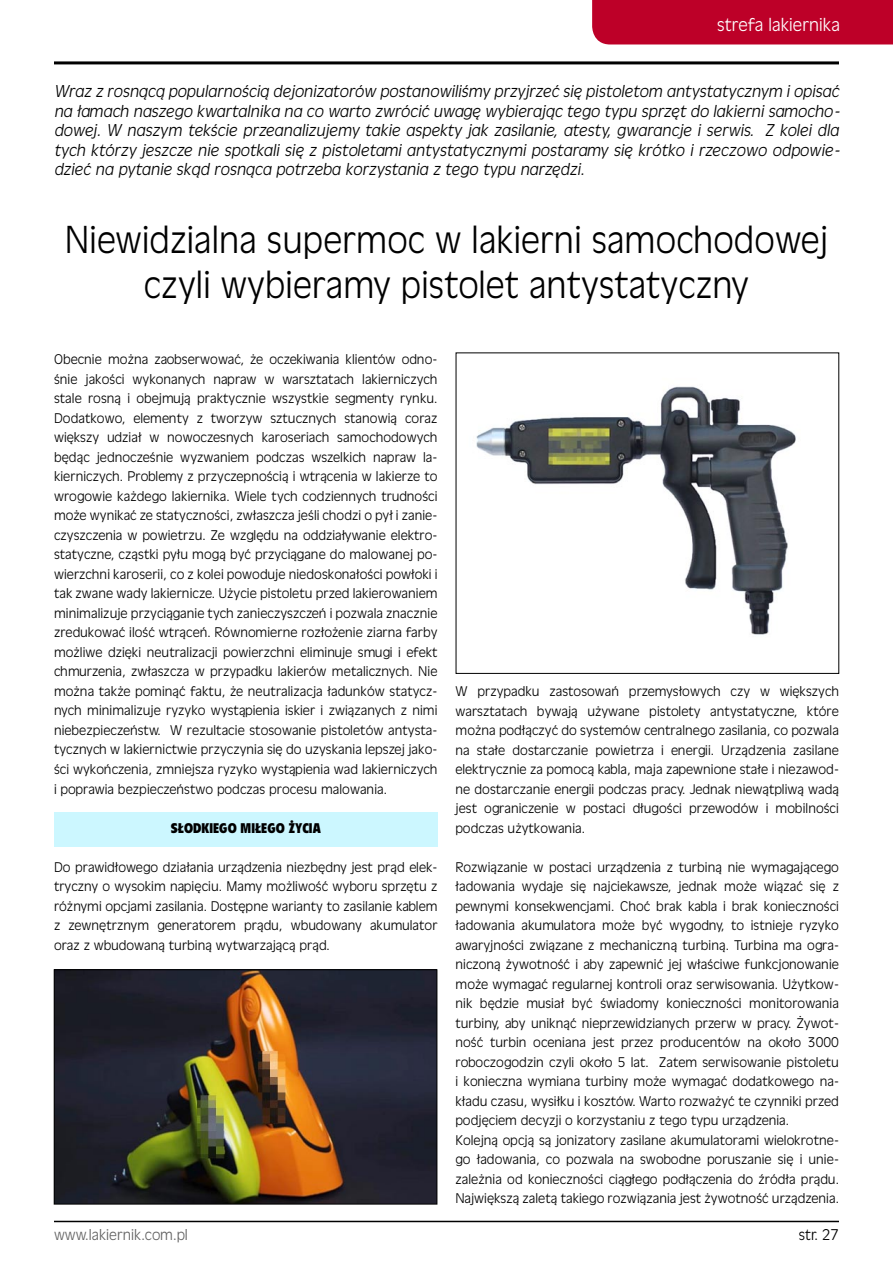
<style>
.page{position:relative;width:893px;height:1263px;background:#fff}
.page>*{position:absolute;margin:0;border:0;box-sizing:border-box;transform-origin:0 0}
.t1{font:37.5px/45px "Olivea CEFN Light";letter-spacing:.005em;color:#000;text-align:center}
.t2{font:18px "Olivea CEFN Light";letter-spacing:.005em;color:#fff}
.t3{font:italic 16.5px/19.5px "Olivea CEFN Light";letter-spacing:.005em;color:#000;text-align:justify}
.t4{font:15px "Olivea CEFN Light";letter-spacing:.005em;color:#636363}
.t5{font:15px "Olivea CEFN Light";color:#000}
.t6{font:13.5px/19.5px "Olivea CEFN Light";letter-spacing:.005em;color:#000;text-align:justify}
.t7{font:700 13.5px "Olivea CEFN";letter-spacing:.005em;color:#000}
</style>
<div class="page">
<div style="left:54px;top:812px;width:383px;height:35px;background:#ccf7ff"></div>
<div style="left:592px;top:0;width:301px;height:44px;background:#bd0028"></div>
<hr style="left:54px;top:1221px;width:785px;height:1px;background:#000">
<img style="left:476px;top:386px;width:320px;height:249px">
<hr style="left:54px;top:61px;width:785px;height:3px;background:#000">
<img style="left:56px;top:971px;width:379px;height:231px">
<div style="left:54px;top:969px;width:383px;height:235px;border:1px solid #000"></div>
<h2 class="t2" style="left:717px;top:14px;width:124px">strefa lakiernika</h2>
<p class="t3" style="left:54px;top:81px;width:787px">Wraz z rosnącą popularnością dejonizatorów postanowiliśmy przyjrzeć się pistoletom antystatycznym i opisać na łamach naszego kwartalnika na co warto zwrócić uwagę wybierając tego typu sprzęt do lakierni samocho&shy;dowej. W naszym tekście przeanalizujemy takie aspekty jak zasilanie, atesty, gwarancje i serwis. Z kolei dla tych którzy jeszcze nie spotkali się z pistoletami antystatycznymi postaramy się krótko i rzeczowo odpowie&shy;dzieć na pytanie skąd rosnąca potrzeba korzystania z tego typu narzędzi.</p>
<h1 class="t1" style="left:65px;top:216px;width:765px">Niewidzialna supermoc w lakierni samochodowej czyli wybieramy pistolet antystatyczny</h1>
<p class="t6" style="left:54px;top:349px;width:385px">Obecnie można zaobserwować, że oczekiwania klientów odno&shy;śnie jakości wykonanych napraw w warsztatach lakierniczych stale rosną i obejmują praktycznie wszystkie segmenty rynku.<br>Dodatkowo, elementy z tworzyw sztucznych stanowią coraz większy udział w nowoczesnych karoseriach samochodowych będąc jednocześnie wyzwaniem podczas wszelkich napraw la&shy;kierniczych. Problemy z przyczepnością i wtrącenia w lakierze to wrogowie każdego lakiernika. Wiele tych codziennych trudności może wynikać ze statyczności, zwłaszcza jeśli chodzi o pył i zanie&shy;czyszczenia w powietrzu. Ze względu na oddziaływanie elektro&shy;statyczne, cząstki pyłu mogą być przyciągane do malowanej po&shy;wierzchni karoserii, co z kolei powoduje niedoskonałości powłoki i tak zwane wady lakiernicze. Użycie pistoletu przed lakierowaniem minimalizuje przyciąganie tych zanieczyszczeń i pozwala znacznie zredukować ilość wtrąceń. Równomierne rozłożenie ziarna farby możliwe dzięki neutralizacji powierzchni eliminuje smugi i efekt chmurzenia, zwłaszcza w przypadku lakierów metalicznych. Nie można także pominąć faktu, że neutralizacja ładunków statycz&shy;nych minimalizuje ryzyko wystąpienia iskier i związanych z nimi niebezpieczeństw. W rezultacie stosowanie pistoletów antysta&shy;tycznych w lakiernictwie przyczynia się do uzyskania lepszej jako&shy;ści wykończenia, zmniejsza ryzyko wystąpienia wad lakierniczych i poprawia bezpieczeństwo podczas procesu malowania.</p>
<p class="t7" style="left:171px;top:819px;width:151px">SŁODKIEGO MIŁEGO ŻYCIA</p>
<p class="t6" style="left:54px;top:856px;width:385px">Do prawidłowego działania urządzenia niezbędny jest prąd elek&shy;tryczny o wysokim napięciu. Mamy możliwość wyboru sprzętu z różnymi opcjami zasilania. Dostępne warianty to zasilanie kablem z zewnętrznym generatorem prądu, wbudowany akumulator oraz z wbudowaną turbiną wytwarzającą prąd.</p>
<p class="t6" style="left:455px;top:681px;width:385px">W przypadku zastosowań przemysłowych czy w większych warsztatach bywają używane pistolety antystatyczne, które można podłączyć do systemów centralnego zasilania, co pozwala na stałe dostarczanie powietrza i energii. Urządzenia zasilane elektrycznie za pomocą kabla, maja zapewnione stałe i niezawod&shy;ne dostarczanie energii podczas pracy. Jednak niewątpliwą wadą jest ograniczenie w postaci długości przewodów i mobilności podczas użytkowania.</p>
<p class="t6" style="left:455px;top:857px;width:385px;text-align:left">Rozwiązanie w postaci urządzenia z turbiną nie wymagającego ładowania wydaje się najciekawsze, jednak może wiązać się z pewnymi konsekwencjami. Choć brak kabla i brak konieczności ładowania akumulatora może być wygodny, to istnieje ryzyko awaryjności związane z mechaniczną turbiną. Turbina ma ogra&shy;niczoną żywotność i aby zapewnić jej właściwe funkcjonowanie może wymagać regularnej kontroli oraz serwisowania. Użytkow&shy;nik będzie musiał być świadomy konieczności monitorowania turbiny, aby uniknąć nieprzewidzianych przerw w pracy. Żywot&shy;ność turbin oceniana jest przez producentów na około 3000 roboczogodzin czyli około 5 lat. Zatem serwisowanie pistoletu i konieczna wymiana turbiny może wymagać dodatkowego na&shy;kładu czasu, wysiłku i kosztów. Warto rozważyć te czynniki przed podjęciem decyzji o korzystaniu z tego typu urządzenia.<br>Kolejną opcją są jonizatory zasilane akumulatorami wielokrotne&shy;go ładowania, co pozwala na swobodne poruszanie się i unie&shy;zależnia od konieczności ciągłego podłączenia do źródła prądu.<br>Największą zaletą takiego rozwiązania jest żywotność urządzenia.</p>
<p class="t4" style="left:54px;top:1225px;width:135px">www.lakiernik.com.pl</p>
<p class="t5" style="left:799px;top:1225px;width:42px">str. 27</p>
</div>
